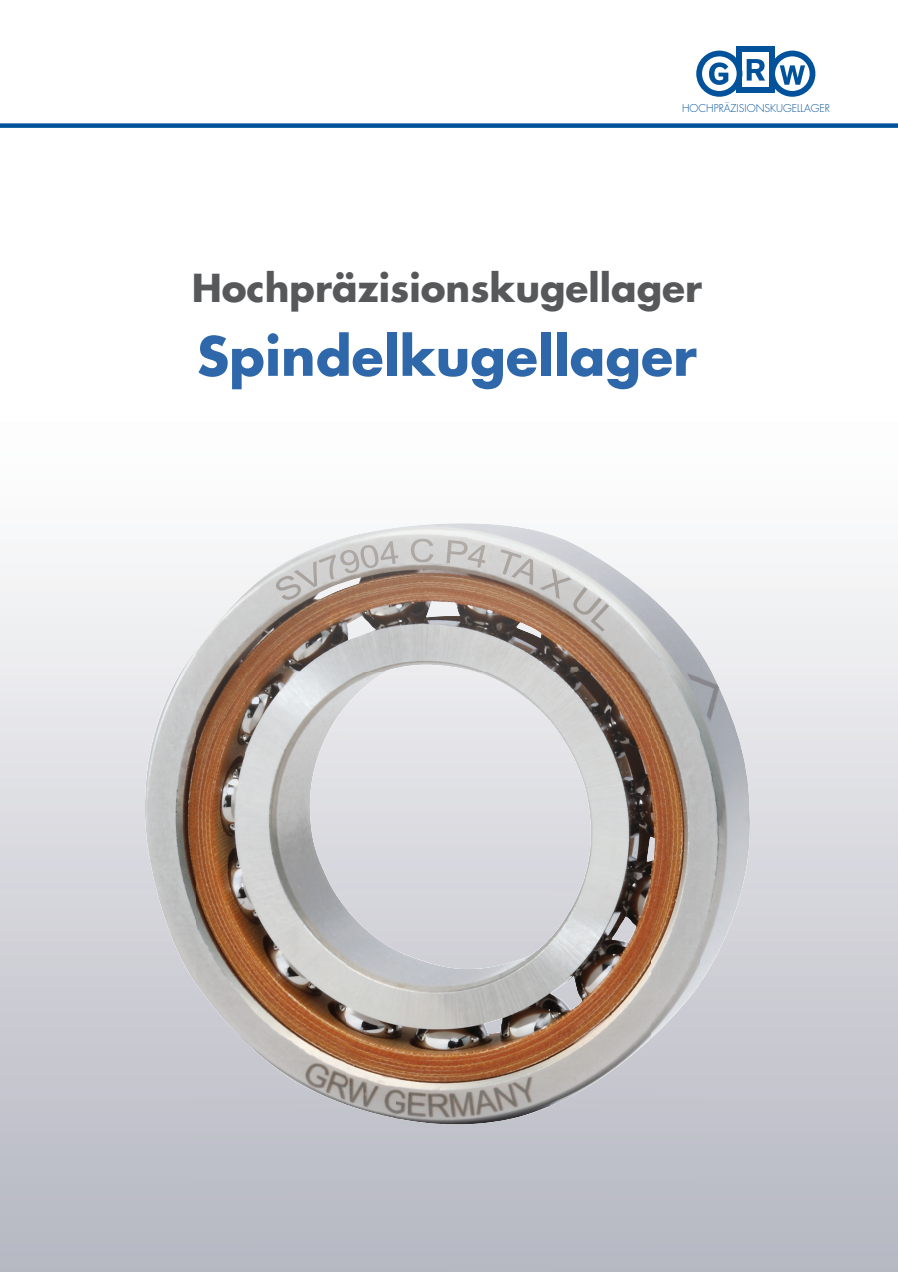
<style>
.page{position:relative;width:898px;height:1272px;background:#fff}
.page>*{position:absolute;margin:0;border:0;box-sizing:border-box;transform-origin:0 0}
.t1{font:700 52.5px "Futura LT";color:#2f68aa}
.t2{font:700 37.5px "Futura LT";color:#57585a}
.t3{font:300 10.5px "Futura LT";color:#01529b}
</style>
<div class="page">
<div style="left:0;top:123px;width:897px;height:5px;background:#01529b"></div>
<div style="left:736px;top:47px;width:38px;height:46px;background:#01529b"></div>
<div style="left:742px;top:53px;width:27px;height:34px;background:#fff"></div>
<svg style="left:746px;top:59px;width:18px;height:22px"></svg>
<div style="left:696px;top:51px;width:46px;height:46px;background:#01529b;border-radius:50%"></div>
<svg style="left:701px;top:56px;width:35px;height:35px"></svg>
<svg style="left:708px;top:62px;width:20px;height:23px"></svg>
<div style="left:769px;top:51px;width:46px;height:46px;background:#01529b;border-radius:50%"></div>
<svg style="left:774px;top:56px;width:35px;height:35px"></svg>
<svg style="left:779px;top:65px;width:25px;height:20px"></svg>
<img style="left:245px;top:523px;width:405px;height:150px">
<img style="left:194px;top:591px;width:52px;height:452px">
<img style="left:649px;top:595px;width:52px;height:445px">
<img style="left:145px;top:650px;width:50px;height:333px">
<img style="left:700px;top:652px;width:50px;height:331px">
<img style="left:245px;top:673px;width:102px;height:451px">
<img style="left:346px;top:673px;width:38px;height:33px">
<img style="left:477px;top:673px;width:173px;height:50px">
<img style="left:548px;top:723px;width:102px;height:401px">
<img style="left:346px;top:908px;width:51px;height:211px">
<img style="left:397px;top:924px;width:152px;height:200px">
<p class="t3" style="left:681px;top:103px;width:149px">HOCHPRÄZISIONSKUGELLAGER</p>
<h2 class="t2" style="left:191px;top:268px;width:511px">Hochpräzisionskugellager</h2>
<h1 class="t1" style="left:197px;top:329px;width:501px">Spindelkugellager</h1>
</div>
